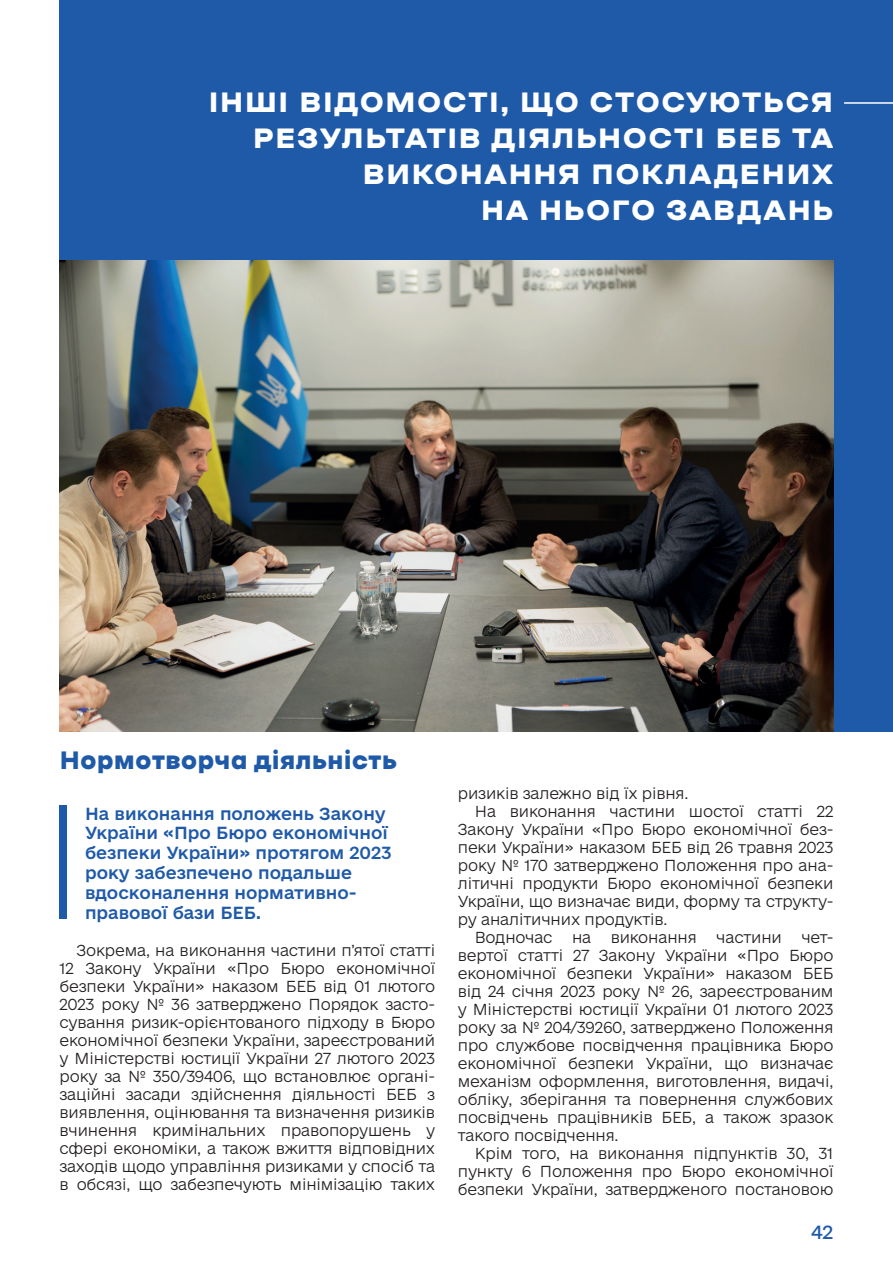
<style>
.page{position:relative;width:893px;height:1263px;background:#fff}
.page>*{position:absolute;margin:0;border:0;box-sizing:border-box;transform-origin:0 0}
.t1{font:700 30px/36px "Ermilov";letter-spacing:.035em;color:#fff;text-align:right}
.t2{font:700 27px "Ermilov";color:#1f5aa9}
.t3{font:18px "e Ukraine Regular";color:#1f5aa9}
.t4{font:16.5px/19.8px "e Ukraine Medium";color:#1f5aa9}
.t5{font:300 15px/18px "e Ukraine Ultra";letter-spacing:-.01em;color:#231f20;text-align:justify}
</style>
<div class="page">
<div style="left:60px;top:0;width:833px;height:732px;background:#1f5aa9"></div>
<hr style="left:844px;top:102px;width:49px;height:2px;background:#fff">
<img style="left:60px;top:260px;width:773px;height:472px">
<div style="left:60px;top:806px;width:7px;height:113px;background:#1f5aa9"></div>
<h1 class="t1" style="left:209px;top:84px;width:626px">ІНШІ ВІДОМОСТІ, ЩО СТОСУЮТЬСЯ<br>РЕЗУЛЬТАТІВ ДІЯЛЬНОСТІ БЕБ ТА<br>ВИКОНАННЯ ПОКЛАДЕНИХ<br>НА НЬОГО ЗАВДАНЬ</h1>
<h2 class="t2" style="left:60px;top:746px;width:339px">Нормотворча діяльність</h2>
<p class="t4" style="left:85px;top:804px;width:308px">На виконання положень Закону<br>України «Про Бюро економічної безпеки України» протягом 2023 року забезпечено подальше вдосконалення нормативно&shy;правової бази БЕБ.</p>
<p class="t5" style="left:60px;top:942px;width:377px;text-indent:17px">Зокрема, на виконання частини п’ятої статті 12 Закону України «Про Бюро економічної безпеки України» наказом БЕБ від 01 лютого 2023 року № 36 затверджено Порядок засто&shy;сування ризик-орієнтованого підходу в Бюро економічної безпеки України, зареєстрований у Міністерстві юстиції України 27 лютого 2023 року за № 350/39406, що встановлює органі&shy;заційні засади здійснення діяльності БEБ з виявлення, оцінювання та визначення ризиків вчинення кримінальних правопорушень у сфері економіки, а також вжиття відповідних заходів щодо управління ризиками у спосіб та в обсязі, що забезпечують мінімізацію таких</p>
<p class="t5" style="left:458px;top:784px;width:232px">ризиків залежно від їх рівня.</p>
<p class="t5" style="left:475px;top:802px;width:360px">На виконання частини шостої статті 22</p>
<p class="t5" style="left:458px;top:820px;width:377px">Закону України «Про Бюро економічної без-</p>
<p class="t5" style="left:458px;top:838px;width:377px">пеки України» наказом БЕБ від 26 травня 2023</p>
<p class="t5" style="left:458px;top:856px;width:377px">року № 170 затверджено Положення про ана-</p>
<p class="t5" style="left:458px;top:874px;width:377px">літичні продукти Бюро економічної безпеки</p>
<p class="t5" style="left:458px;top:892px;width:377px">України, що визначає види, форму та структу-</p>
<p class="t5" style="left:458px;top:910px;width:211px">ру аналітичних продуктів.</p>
<p class="t5" style="left:475px;top:928px;width:79px">Водночас</p>
<p class="t5" style="left:572px;top:928px;width:21px">на</p>
<p class="t5" style="left:611px;top:928px;width:88px">виконання</p>
<p class="t5" style="left:716px;top:928px;width:67px">частини</p>
<p class="t5" style="left:458px;top:928px;width:377px;text-indent:343px">чет&shy;вертої статті 27 Закону України «Про Бюро економічної безпеки України» наказом БЕБ від 24 січня 2023 року № 26, зареєстрованим у Міністерстві юстиції України 01 лютого 2023 року за № 204/39260, затверджено Положення про службове посвідчення працівника Бюро економічної безпеки України, що визначає механізм оформлення, виготовлення, видачі, обліку, зберігання та повернення службових посвідчень працівників БЕБ, а також зразок такого посвідчення.</p>
<p class="t5" style="left:458px;top:1144px;width:377px;text-indent:17px">Крім того, на виконання підпунктів 30, 31 пункту 6 Положення про Бюро економічної безпеки України, затвердженого постановою</p>
<p class="t3" style="left:811px;top:1221px;width:24px">42</p>
</div>
